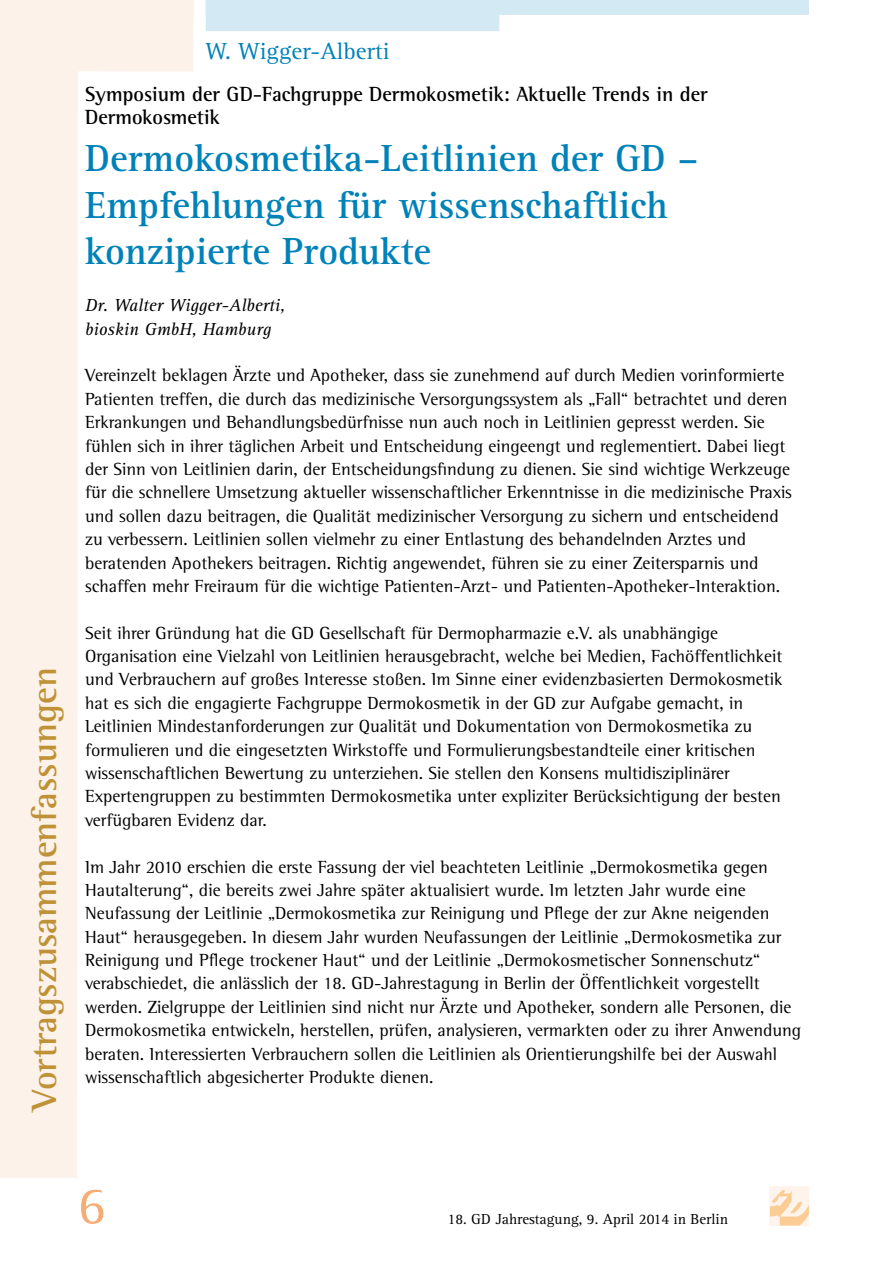
<style>
.page{position:relative;width:893px;height:1263px;background:#fff}
.page>*{position:absolute;margin:0;border:0;box-sizing:border-box;transform-origin:0 0}
.t1{font:54px "Agfa Rotis Serif";color:#f5ac75}
.t2{font:700 39px/46.8px "Agfa Rotis Serif";color:#0082b8}
.t3{font:700 36px "Agfa Rotis Semi Serif";color:#bf9237}
.t4{font:24px "Agfa Rotis Serif";color:#0082b8}
.t5{font:700 21px/23.4px "Agfa Rotis Semi Serif";color:#000}
.t6{font:18px/23.4px "Agfa Rotis Semi Serif";color:#000}
.t7{font:italic 18px/23.4px "Agfa Rotis Serif";color:#000}
.t8{font:15px "Agfa Rotis Serif";color:#000}
</style>
<div class="page">
<div style="left:770px;top:1186px;width:39px;height:39px;background:#fef4eb"></div>
<svg style="left:770px;top:1190px;width:39px;height:35px"></svg>
<svg style="left:0;top:0;width:194px;height:1178px"></svg>
<div style="left:0;top:0;width:193px;height:17px;background:#fcf2ea"></div>
<svg style="left:206px;top:0;width:603px;height:31px"></svg>
<h3 class="t3" style="left:23px;top:1111px;width:445px;rotate:-90deg">Vortragszusammenfassungen</h3>
<h3 class="t4" style="left:206px;top:38px;width:185px">W. Wigger-Alberti</h3>
<p class="t5" style="left:85px;top:82px;width:624px">Symposium der GD-Fachgruppe Dermokosmetik: Aktuelle Trends in der<br>Dermokosmetik</p>
<h2 class="t2" style="left:85px;top:135px;width:615px">Dermokosmetika-Leitlinien der GD –<br>Empfehlungen für wissenschaftlich konzipierte Produkte</h2>
<p class="t7" style="left:85px;top:294px;width:201px">Dr. Walter Wigger-Alberti, bioskin GmbH, Hamburg</p>
<p class="t6" style="left:85px;top:364px;width:708px">Vereinzelt beklagen Ärzte und Apotheker, dass sie zunehmend auf durch Medien vorinformierte Patienten treffen, die durch das medizinische Versorgungssystem als „Fall“ betrachtet und deren Erkrankungen und Behandlungsbedürfnisse nun auch noch in Leitlinien gepresst werden. Sie fühlen sich in ihrer täglichen Arbeit und Entscheidung eingeengt und reglementiert. Dabei liegt der Sinn von Leitlinien darin, der Entscheidungsfindung zu dienen. Sie sind wichtige Werkzeuge für die schnellere Umsetzung aktueller wissenschaftlicher Erkenntnisse in die medizinische Praxis und sollen dazu beitragen, die Qualität medizinischer Versorgung zu sichern und entscheidend zu verbessern. Leitlinien sollen vielmehr zu einer Entlastung des behandelnden Arztes und beratenden Apothekers beitragen. Richtig angewendet, führen sie zu einer Zeitersparnis und schaffen mehr Freiraum für die wichtige Patienten-Arzt- und Patienten-Apotheker-Interaktion.</p>
<p class="t6" style="left:85px;top:621px;width:699px">Seit ihrer Gründung hat die GD Gesellschaft für Dermopharmazie e.V. als unabhängige Organisation eine Vielzahl von Leitlinien herausgebracht, welche bei Medien, Fachöffentlichkeit und Verbrauchern auf großes Interesse stoßen. Im Sinne einer evidenzbasierten Dermokosmetik hat es sich die engagierte Fachgruppe Dermokosmetik in der GD zur Aufgabe gemacht, in Leitlinien Mindestanforderungen zur Qualität und Dokumentation von Dermokosmetika zu formulieren und die eingesetzten Wirkstoffe und Formulierungsbestandteile einer kritischen wissenschaftlichen Bewertung zu unterziehen. Sie stellen den Konsens multidisziplinärer Expertengruppen zu bestimmten Dermokosmetika unter expliziter Berücksichtigung der besten verfügbaren Evidenz dar.</p>
<p class="t6" style="left:85px;top:855px;width:717px">Im Jahr 2010 erschien die erste Fassung der viel beachteten Leitlinie „Dermokosmetika gegen Hautalterung“, die bereits zwei Jahre später aktualisiert wurde. Im letzten Jahr wurde eine Neufassung der Leitlinie „Dermokosmetika zur Reinigung und Pflege der zur Akne neigenden Haut“ herausgegeben. In diesem Jahr wurden Neufassungen der Leitlinie „Dermokosmetika zur Reinigung und Pflege trockener Haut“ und der Leitlinie „Dermokosmetischer Sonnenschutz“ verabschiedet, die anlässlich der 18. GD-Jahrestagung in Berlin der Öffentlichkeit vorgestellt werden. Zielgruppe der Leitlinien sind nicht nur Ärzte und Apotheker, sondern alle Personen, die Dermokosmetika entwickeln, herstellen, prüfen, analysieren, vermarkten oder zu ihrer Anwendung beraten. Interessierten Verbrauchern sollen die Leitlinien als Orientierungshilfe bei der Auswahl wissenschaftlich abgesicherter Produkte dienen.</p>
<h1 class="t1" style="left:78px;top:1175px;width:30px">6</h1>
<p class="t8" style="left:448px;top:1210px;width:282px">18. GD Jahrestagung, 9. April 2014 in Berlin</p>
</div>
